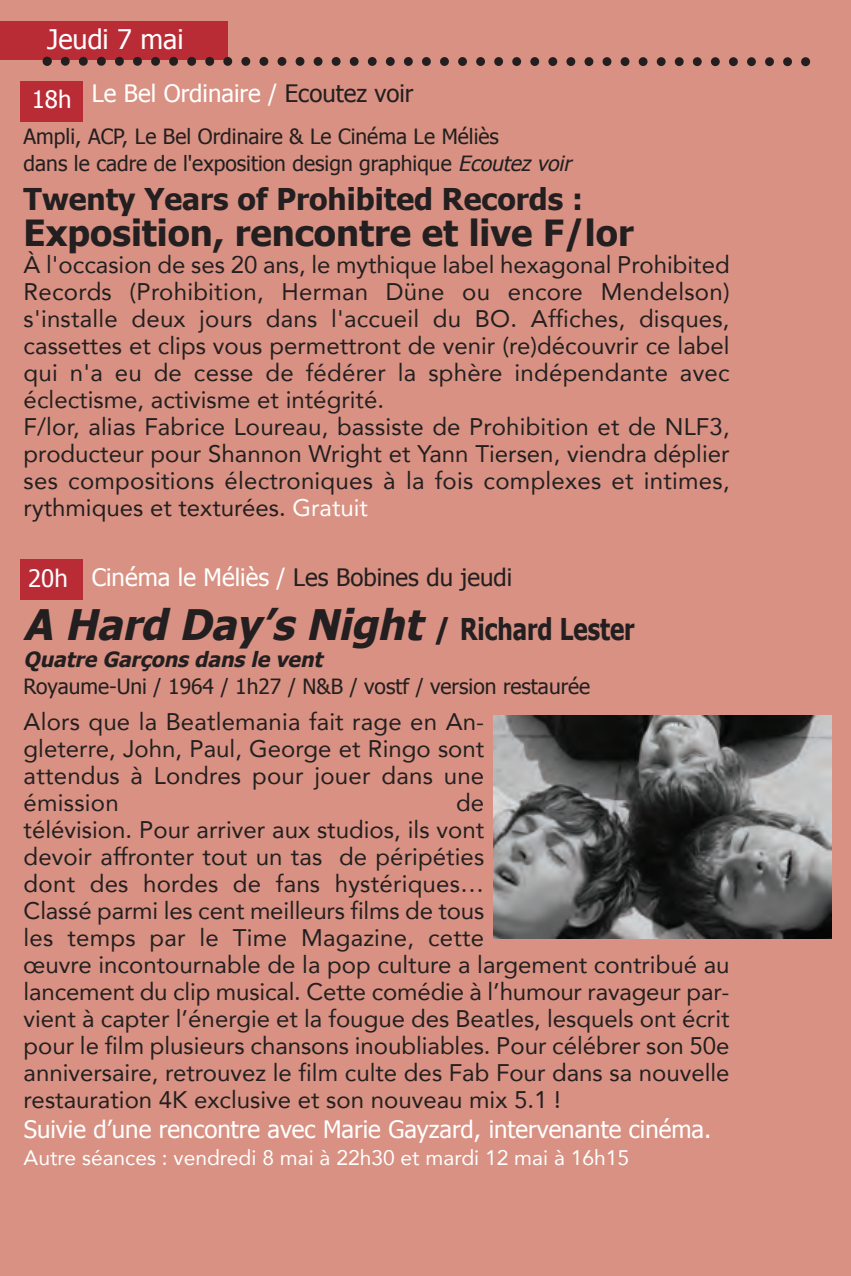
<style>
.page{position:relative;width:851px;height:1276px;background:#fff}
.page>*{position:absolute;margin:0;border:0;box-sizing:border-box;transform-origin:0 0}
.t1{font:italic 700 42px "Tahoma";color:#231f20}
.t2{font:700 36px "Tahoma";color:#231f20}
.t3{font:700 30px "Tahoma";color:#231f20}
.t4{font:27px "Tahoma";color:#fff}
.t5{font:24px/27px "Avenir";color:#231f20}
.t6{font:24px "Tahoma";color:#fff}
.t7{font:24px "Tahoma";color:#231f20}
.t8{font:21px/27px "Tahoma";color:#231f20}
.t9{font:21px "Avenir";color:#fff}
.t10{font:italic 700 21px "Tahoma";color:#231f20}
.s1{color:#231f20}
.s2{font-style:italic}
.s3{color:#fff}
.s4{font-style:normal;font-size:30px}
</style>
<div class="page">
<div style="left:0;top:0;width:850px;height:1276px;background:#d89182"></div>
<div style="left:0;top:21px;width:228px;height:38px;background:#b92c36"></div>
<div style="left:21px;top:81px;width:62px;height:40px;background:#b92c36"></div>
<div style="left:21px;top:559px;width:62px;height:41px;background:#b92c36"></div>
<img style="left:493px;top:715px;width:338px;height:223px">
<svg style="left:43px;top:57px;width:767px;height:9px"></svg>
<p class="t4" style="left:47px;top:22px;width:138px">Jeudi 7 mai</p>
<p class="t6" style="left:92px;top:78px;width:323px">Le Bel Ordinaire / <span class="s1">Ecoutez voir</span></p>
<p class="t8" style="left:24px;top:122px;width:553px">Ampli, ACP, Le Bel Ordinaire &amp; Le Cinéma Le Méliès<br>dans le cadre de l'exposition design graphique <span class="s2">Ecoutez voir</span></p>
<p class="t3" style="left:24px;top:180px;width:560px">Twenty Years of prohibited Records :</p>
<h2 class="t2" style="left:24px;top:210px;width:611px">exposition, rencontre et live F/lor</h2>
<p class="t5" style="left:24px;top:252px;width:707px">À l'occasion de ses 20 ans, le mythique label hexagonal Prohibited Records (Prohibition, Herman Düne ou encore Mendelson) s'installe deux jours dans l'accueil du BO. Affiches, disques, cassettes et clips vous permettront de venir (re)découvrir ce label qui n'a eu de cesse de fédérer la sphère indépendante avec éclectisme, activisme et intégrité.<br>F/lor, alias Fabrice Loureau, bassiste de Prohibition et de NLF3, producteur pour Shannon Wright et Yann Tiersen, viendra déplier ses compositions électroniques à la fois complexes et intimes, rythmiques et texturées. <span class="s3">Gratuit</span></p>
<p class="t6" style="left:32px;top:84px;width:41px">18h</p>
<p class="t7" style="left:92px;top:561px;width:422px"><span class="s3">Cinéma le Méliès /</span> Les Bobines du jeudi</p>
<h1 class="t1" style="left:24px;top:597px;width:612px">a Hard Day’s Night<span class="s4">/ Richard lester</span></h1>
<p class="t10" style="left:24px;top:645px;width:305px">Quatre Garçons dans le vent</p>
<p class="t8" style="left:24px;top:672px;width:568px">Royaume-Uni / 1964 / 1h27 / N&amp;B / vostf / version restaurée</p>
<p class="t5" style="left:24px;top:708px;width:462px;text-align:justify">Alors que la Beatlemania fait rage en An&shy;gleterre, John, Paul, George et Ringo sont attendus à Londres pour jouer dans une émission</p>
<p class="t6" style="left:28px;top:562px;width:41px">20h</p>
<p class="t5" style="left:24px;top:789px;width:707px;text-indent:432px">de<br>télévision. Pour arriver aux studios, ils vont<br>devoir affronter tout un tas de péripéties<br>dont des hordes de fans hystériques…<br>Classé parmi les cent meilleurs films de tous<br>les temps par le Time Magazine, cette<br>œuvre incontournable de la pop culture a largement contribué au lancement du clip musical. Cette comédie à l’humour ravageur par&shy;vient à capter l’énergie et la fougue des Beatles, lesquels ont écrit pour le film plusieurs chansons inoubliables. Pour célébrer son 50e anniversaire, retrouvez le film culte des Fab Four dans sa nouvelle restauration 4K exclusive et son nouveau mix 5.1 !</p>
<p class="t6" style="left:24px;top:1113px;width:689px">Suivie d’une rencontre avec Marie Gayzard, intervenante cinéma.</p>
<p class="t9" style="left:24px;top:1143px;width:607px">Autre séances : vendredi 8 mai à 22h30 et mardi 12 mai à 16h15</p>
</div>
